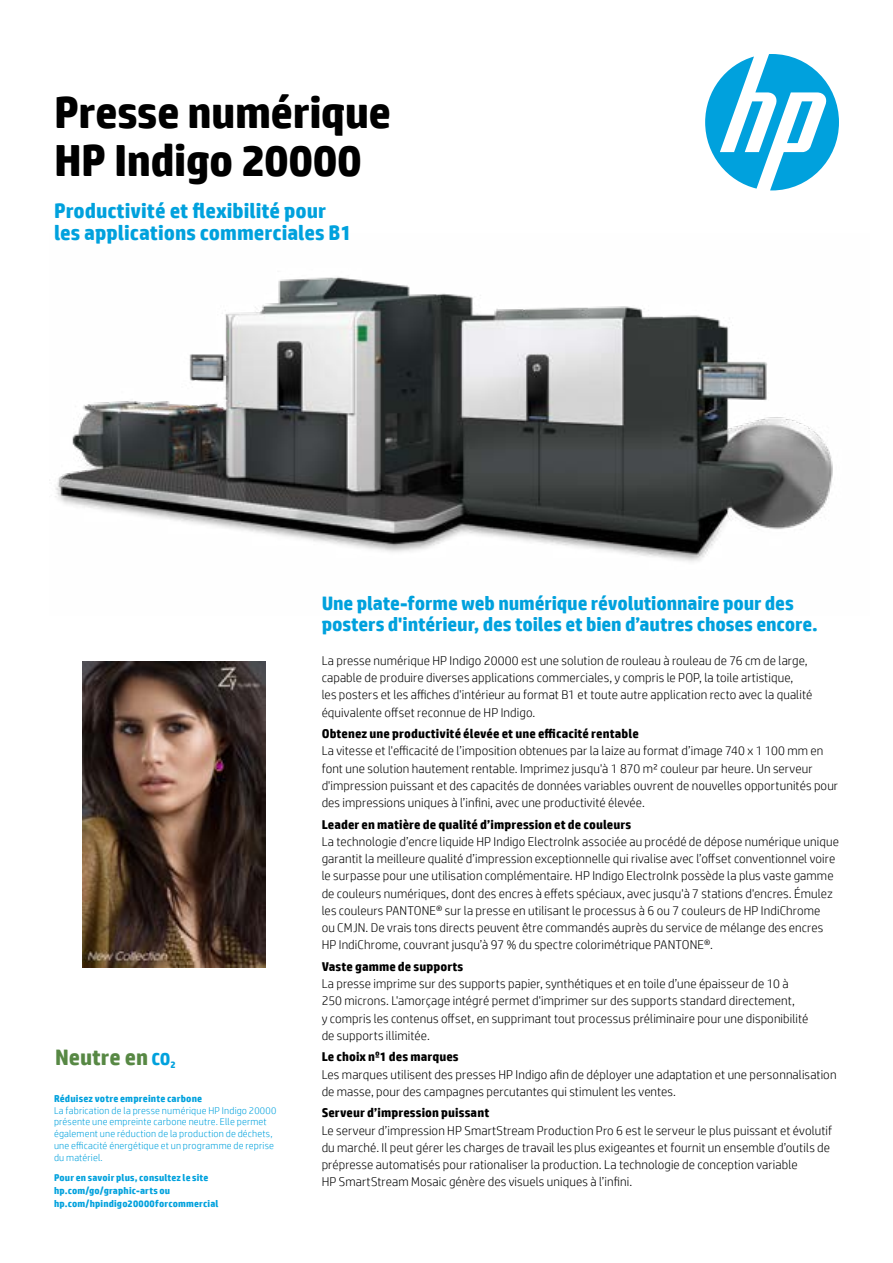
<style>
.page{position:relative;width:893px;height:1263px;background:#fff}
.page>*{position:absolute;margin:0;border:0;box-sizing:border-box;transform-origin:0 0}
.t1{font:700 45px/48px "HP Simplified";letter-spacing:-.01em;color:#000}
.t2{font:700 22.35px "HP Simplified";color:#578844}
.t3{font:700 21px/22.5px "HP Simplified";color:#00a1dd}
.t4{font:700 19.5px/21px "HP Simplified";letter-spacing:-.005em;color:#00a1dd}
.t5{font:300 12.75px/17.2px "HP Simplified";letter-spacing:.01em;color:#000}
.t6{font:700 12.75px "HP Simplified";letter-spacing:.01em;color:#000}
.t7{font:300 9.9px/11.9px "HP Simplified";letter-spacing:.015em;color:#00a1dd}
.t8{font:700 9.9px "HP Simplified";letter-spacing:.015em;color:#00a1dd}
.t9{font:700 9.75px/12.8px "HP Simplified";letter-spacing:.015em;color:#00a1dd}
.s1{font-size:17.4px;color:#00a1dd}
</style>
<div class="page">
<img style="left:55px;top:277px;width:778px;height:285px">
<img style="left:82px;top:662px;width:184px;height:306px">
<svg style="left:705px;top:54px;width:134px;height:136px"></svg>
<h1 class="t1" style="left:54px;top:88px;width:339px">Presse numérique<br>HP Indigo 20000</h1>
<h3 class="t3" style="left:54px;top:199px;width:299px">Productivité et flexibilité pour les applications commerciales B1</h3>
<h2 class="t2" style="left:55px;top:1044px;width:122px">Neutre en <span class="s1">CO</span><sub>2</sub></h2>
<p class="t8" style="left:54px;top:1092px;width:150px">Réduisez votre empreinte carbone</p>
<p class="t7" style="left:54px;top:1104px;width:224px">La fabrication de la presse numérique HP Indigo 20000 présente une empreinte carbone neutre. Elle permet également une réduction de la production de déchets, une efficacité énergétique et un programme de reprise du matériel.</p>
<p class="t9" style="left:54px;top:1171px;width:166px">Pour en savoir plus, consultez le site hp.com/go/graphic-arts ou hp.com/hpindigo20000forcommercial</p>
<h3 class="t4" style="left:322px;top:592px;width:498px">Une plate-forme web numérique révolutionnaire pour des posters d'intérieur, des toiles et bien d’autres choses encore.</h3>
<p class="t5" style="left:322px;top:652px;width:492px">La presse numérique HP Indigo 20000 est une solution de rouleau à rouleau de 76 cm de large, capable de produire diverses applications commerciales, y compris le POP, la toile artistique,<br>les posters et les affiches d'intérieur au format B1 et toute autre application recto avec la qualité équivalente offset reconnue de HP Indigo.</p>
<p class="t6" style="left:322px;top:726px;width:319px">Obtenez une productivité élevée et une efficacité rentable</p>
<p class="t5" style="left:322px;top:742px;width:518px">La vitesse et l'efficacité de l’imposition obtenues par la laize au format d’image 740 x 1 100 mm en font une solution hautement rentable. Imprimez jusqu'à 1 870 m² couleur par heure. Un serveur d'impression puissant et des capacités de données variables ouvrent de nouvelles opportunités pour des impressions uniques à l’infini, avec une productivité élevée.</p>
<p class="t6" style="left:322px;top:817px;width:311px">Leader en matière de qualité d’impression et de couleurs</p>
<p class="t5" style="left:322px;top:833px;width:519px">La technologie d’encre liquide HP Indigo ElectroInk associée au procédé de dépose numérique unique garantit la meilleure qualité d’impression exceptionnelle qui rivalise avec l’offset conventionnel voire le surpasse pour une utilisation complémentaire. HP Indigo ElectroInk possède la plus vaste gamme de couleurs numériques, dont des encres à effets spéciaux, avec jusqu'à 7 stations d'encres. Émulez les couleurs PANTONE® sur la presse en utilisant le processus à 6 ou 7 couleurs de HP IndiChrome<br>ou CMJN. De vrais tons directs peuvent être commandés auprès du service de mélange des encres HP IndiChrome, couvrant jusqu’à 97 % du spectre colorimétrique PANTONE®.</p>
<p class="t6" style="left:322px;top:959px;width:143px">Vaste gamme de supports</p>
<p class="t5" style="left:322px;top:975px;width:488px">La presse imprime sur des supports papier, synthétiques et en toile d’une épaisseur de 10 à 250 microns. L'amorçage intégré permet d'imprimer sur des supports standard directement,<br>y compris les contenus offset, en supprimant tout processus préliminaire pour une disponibilité de supports illimitée.</p>
<p class="t6" style="left:322px;top:1049px;width:139px">Le choix nº1 des marques</p>
<p class="t5" style="left:322px;top:1065px;width:516px">Les marques utilisent des presses HP Indigo afin de déployer une adaptation et une personnalisation de masse, pour des campagnes percutantes qui stimulent les ventes.</p>
<p class="t6" style="left:322px;top:1105px;width:169px">Serveur d’impression puissant</p>
<p class="t5" style="left:322px;top:1121px;width:512px">Le serveur d’impression HP SmartStream Production Pro 6 est le serveur le plus puissant et évolutif du marché. Il peut gérer les charges de travail les plus exigeantes et fournit un ensemble d’outils de prépresse automatisés pour rationaliser la production. La technologie de conception variable<br>HP SmartStream Mosaic génère des visuels uniques à l’infini.</p>
</div>
